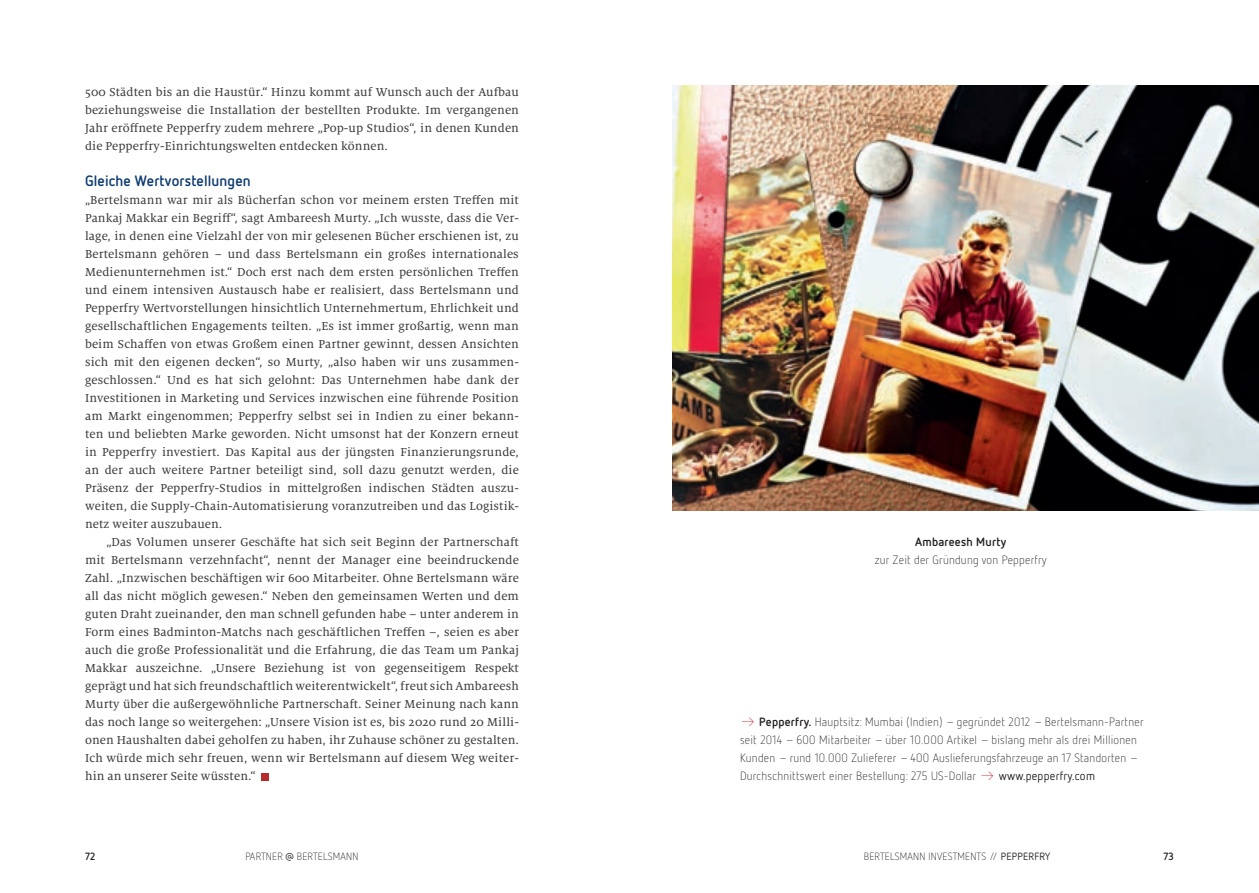
<style>
.page{position:relative;width:1259px;height:893px;background:#fff}
.page>*{position:absolute;margin:0;border:0;box-sizing:border-box;transform-origin:0 0}
.Zwite__blau{font:700 15px "Netto OT";letter-spacing:.01em;color:#0e3b71}
.Lauftext_Einzug{font:12.75px/18px "Milo Serif OT Text";letter-spacing:.01em;color:#3e3e3f;text-align:justify}
.Divisionen{font:300 12px/18px "Netto OT";letter-spacing:.02em;color:#231f20}
.BU_standard{font:300 12px/18px "Netto OT";letter-spacing:.02em;color:#231f20;text-align:center}
.t1{font:300 10.5px "Netto OT";letter-spacing:.02em;color:#231f20}
.t2{font:700 10.5px "Netto OT";color:#231f20}
.s1{font-weight:700}
.s2{color:#d1232a}
.s3{font-weight:400}
.s4{font-family:"Antipasto";font-weight:400}
</style>
<div class="page">
<div style="left:261px;top:773px;width:8px;height:8px;background:#b72b2f"></div>
<img style="left:672px;top:85px;width:587px;height:425px">
<p class="Lauftext_Einzug" style="left:85px;top:83px;width:435px">500 Städten bis an die Haustür.“ Hinzu kommt auf Wunsch auch der Aufbau beziehungsweise die Installation der bestellten Produkte. Im vergangenen Jahr eröffnete Pepperfry zudem mehrere „Pop-up Studios“, in denen Kunden die Pepperfry-Einrichtungswelten entdecken können.</p>
<p class="Zwite__blau" style="left:85px;top:171px;width:167px">Gleiche Wertvorstellungen</p>
<p class="Lauftext_Einzug" style="left:85px;top:191px;width:435px">„Bertelsmann war mir als Bücherfan schon vor meinem ersten Treffen mit Pankaj Makkar ein Begriff“, sagt Ambareesh Murty. „Ich wusste, dass die Ver&shy;lage, in denen eine Vielzahl der von mir gelesenen Bücher erschienen ist, zu Bertelsmann gehören – und dass Bertelsmann ein großes internationales Medienunternehmen ist.“ Doch erst nach dem ersten persönlichen Treffen und einem intensiven Austausch habe er realisiert, dass Bertelsmann und Pepperfry Wertvorstellungen hinsichtlich Unternehmertum, Ehrlichkeit und gesellschaftlichen Engagements teilten. „Es ist immer großartig, wenn man beim Schaffen von etwas Großem einen Partner gewinnt, dessen Ansichten sich mit den eigenen decken“, so Murty, „also haben wir uns zusammen&shy;geschlossen.“ Und es hat sich gelohnt: Das Unternehmen habe dank der Investitionen in Marketing und Services inzwischen eine führende Position am Markt eingenommen; Pepperfry selbst sei in Indien zu einer bekann&shy;ten und beliebten Marke geworden. Nicht umsonst hat der Konzern erneut in Pepperfry investiert. Das Kapital aus der jüngsten Finanzierungsrunde, an der auch weitere Partner beteiligt sind, soll dazu genutzt werden, die Präsenz der Pepperfry-Studios in mittelgroßen indischen Städten auszu&shy;weiten, die Supply-Chain-Automatisierung voranzutreiben und das Logistik&shy;netz weiter auszubauen.</p>
<p class="Lauftext_Einzug" style="left:85px;top:533px;width:435px;text-indent:21px">„Das Volumen unserer Geschäfte hat sich seit Beginn der Partnerschaft mit Bertelsmann verzehnfacht“, nennt der Manager eine beeindruckende Zahl. „Inzwischen beschäftigen wir 600 Mitarbeiter. Ohne Bertelsmann wäre all das nicht möglich gewesen.“ Neben den gemeinsamen Werten und dem guten Draht zueinander, den man schnell gefunden habe – unter anderem in Form eines Badminton-Matchs nach geschäftlichen Treffen –, seien es aber auch die große Professionalität und die Erfahrung, die das Team um Pankaj Makkar auszeichne. „Unsere Beziehung ist von gegenseitigem Respekt geprägt und hat sich freundschaftlich weiterentwickelt“, freut sich Ambareesh Murty über die außergewöhnliche Partnerschaft. Seiner Meinung nach kann das noch lange so weitergehen: „Unsere Vision ist es, bis 2020 rund 20 Milli&shy;onen Haushalten dabei geholfen zu haben, ihr Zuhause schöner zu gestalten.<br>Ich würde mich sehr freuen, wenn wir Bertelsmann auf diesem Weg weiter&shy;hin an unserer Seite wüssten.“</p>
<p class="BU_standard" style="left:875px;top:533px;width:173px"><span class="s1">Ambareesh Murty<br></span>zur Zeit der Gründung von Pepperfry</p>
<p class="Divisionen" style="left:740px;top:713px;width:405px"><span class="s2">→</span> <span class="s1">Pepperfry.</span> Hauptsitz: Mumbai (Indien) – gegründet 2012 – Bertelsmann-Partner seit 2014 – 600 Mitarbeiter – über 10.000 Artikel – bislang mehr als drei Millionen Kunden – rund 10.000 Zulieferer – 400 Auslieferungsfahrzeuge an 17 Standorten – Durchschnittswert einer Bestellung: 275 US-Dollar <span class="s2">→</span> <span class="s3">www.pepperfry.com</span></p>
<p class="t2" style="left:85px;top:850px;width:12px">72</p>
<p class="t1" style="left:245px;top:850px;width:115px">PARTNER <span class="s4">@</span> BERTELSMANN</p>
<p class="t1" style="left:864px;top:850px;width:188px">BERTELSMANN INVESTMENTS // <span class="s3">PEPPERFRY</span></p>
<p class="t2" style="left:1163px;top:850px;width:12px">73</p>
</div>
